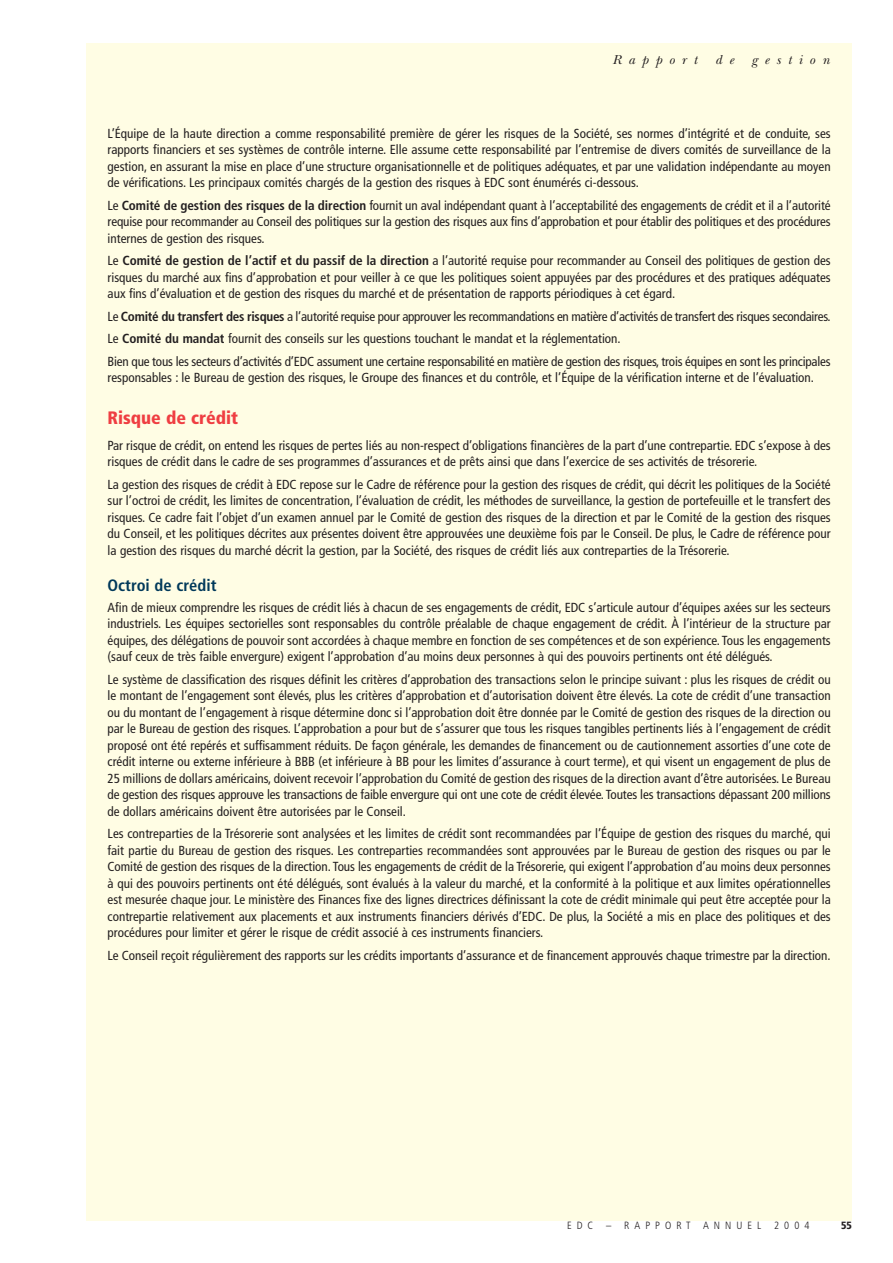
<style>
.page{position:relative;width:893px;height:1263px;background:#fff}
.page>*{position:absolute;margin:0;border:0;box-sizing:border-box;transform-origin:0 0}
.t1{font:900 condensed 18px "Frutiger";color:#ef3e42}
.t2{font:700 condensed 16.5px "Frutiger";color:#00395a}
.t3{font:italic 13.5px "New Baskerville";letter-spacing:.52em;color:#231f20}
.t4{font:condensed 13.2px/16.5px "Frutiger";color:#231f20;text-align:justify}
.t5{font:300 condensed 10.5px "Frutiger";letter-spacing:.48em;color:#231f20}
.t6{font:900 condensed 10.5px "Frutiger";color:#231f20}
.s1{font-weight:700}
</style>
<div class="page">
<div style="left:86px;top:43px;width:766px;height:1178px;background:#fffde4"></div>
<p class="t3" style="left:612px;top:55px;width:86px">Rapport</p>
<p class="t3" style="left:715px;top:55px;width:20px">d e</p>
<p class="t3" style="left:751px;top:55px;width:79px">gestion</p>
<p class="t4" style="left:108px;top:126px;width:724px">L’Équipe de la haute direction a comme responsabilité première de gérer les risques de la Société, ses normes d’intégrité et de conduite, ses rapports financiers et ses systèmes de contrôle interne. Elle assume cette responsabilité par l’entremise de divers comités de surveillance de la gestion, en assurant la mise en place d’une structure organisationnelle et de politiques adéquates, et par une validation indépendante au moyen de vérifications. Les principaux comités chargés de la gestion des risques à EDC sont énumérés ci-dessous.</p>
<p class="t4" style="left:108px;top:198px;width:724px">Le <span class="s1">Comité de gestion des risques de la direction</span> fournit un aval indépendant quant à l’acceptabilité des engagements de crédit et il a l’autorité requise pour recommander au Conseil des politiques sur la gestion des risques aux fins d’approbation et pour établir des politiques et des procédures internes de gestion des risques.</p>
<p class="t4" style="left:108px;top:254px;width:724px">Le <span class="s1">Comité de gestion de l’actif et du passif de la direction</span> a l’autorité requise pour recommander au Conseil des politiques de gestion des risques du marché aux fins d’approbation et pour veiller à ce que les politiques soient appuyées par des procédures et des pratiques adéquates aux fins d’évaluation et de gestion des risques du marché et de présentation de rapports périodiques à cet égard.</p>
<p class="t4" style="left:108px;top:306px;width:724px;line-height:22.5px;text-align:left">Le <span class="s1">Comité du transfert des risques</span> a l’autorité requise pour approuver les recommandations en matière d’activités de transfert des risques secondaires.<br>Le <span class="s1">Comité du mandat</span> fournit des conseils sur les questions touchant le mandat et la réglementation.<br>Bien que tous les secteurs d’activités d’EDC assument une certaine responsabilité en matière de gestion des risques, trois équipes en sont les principales</p>
<p class="t4" style="left:108px;top:371px;width:708px">responsables : le Bureau de gestion des risques, le Groupe des finances et du contrôle, et l’Équipe de la vérification interne et de l’évaluation.</p>
<h1 class="t1" style="left:108px;top:411px;width:132px">Risque de crédit</h1>
<p class="t4" style="left:108px;top:438px;width:724px">Par risque de crédit, on entend les risques de pertes liés au non-respect d’obligations financières de la part d’une contrepartie. EDC s’expose à des risques de crédit dans le cadre de ses programmes d’assurances et de prêts ainsi que dans l’exercice de ses activités de trésorerie.</p>
<p class="t4" style="left:108px;top:477px;width:724px">La gestion des risques de crédit à EDC repose sur le Cadre de référence pour la gestion des risques de crédit, qui décrit les politiques de la Société sur l’octroi de crédit, les limites de concentration, l’évaluation de crédit, les méthodes de surveillance, la gestion de portefeuille et le transfert des risques. Ce cadre fait l’objet d’un examen annuel par le Comité de gestion des risques de la direction et par le Comité de la gestion des risques du Conseil, et les politiques décrites aux présentes doivent être approuvées une deuxième fois par le Conseil. De plus, le Cadre de référence pour la gestion des risques du marché décrit la gestion, par la Société, des risques de crédit liés aux contreparties de la Trésorerie.</p>
<p class="t2" style="left:108px;top:578px;width:110px">Octroi de crédit</p>
<p class="t4" style="left:108px;top:600px;width:724px">Afin de mieux comprendre les risques de crédit liés à chacun de ses engagements de crédit, EDC s’articule autour d’équipes axées sur les secteurs industriels. Les équipes sectorielles sont responsables du contrôle préalable de chaque engagement de crédit. À l’intérieur de la structure par équipes, des délégations de pouvoir sont accordées à chaque membre en fonction de ses compétences et de son expérience. Tous les engagements (sauf ceux de très faible envergure) exigent l’approbation d’au moins deux personnes à qui des pouvoirs pertinents ont été délégués.</p>
<p class="t4" style="left:108px;top:672px;width:724px">Le système de classification des risques définit les critères d’approbation des transactions selon le principe suivant : plus les risques de crédit ou le montant de l’engagement sont élevés, plus les critères d’approbation et d’autorisation doivent être élevés. La cote de crédit d’une transaction ou du montant de l’engagement à risque détermine donc si l’approbation doit être donnée par le Comité de gestion des risques de la direction ou par le Bureau de gestion des risques. L’approbation a pour but de s’assurer que tous les risques tangibles pertinents liés à l’engagement de crédit proposé ont été repérés et suffisamment réduits. De façon générale, les demandes de financement ou de cautionnement assorties d’une cote de crédit interne ou externe inférieure à BBB (et inférieure à BB pour les limites d’assurance à court terme), et qui visent un engagement de plus de 25 millions de dollars américains, doivent recevoir l’approbation du Comité de gestion des risques de la direction avant d’être autorisées. Le Bureau de gestion des risques approuve les transactions de faible envergure qui ont une cote de crédit élevée. Toutes les transactions dépassant 200 millions de dollars américains doivent être autorisées par le Conseil.</p>
<p class="t4" style="left:108px;top:827px;width:724px">Les contreparties de la Trésorerie sont analysées et les limites de crédit sont recommandées par l’Équipe de gestion des risques du marché, qui fait partie du Bureau de gestion des risques. Les contreparties recommandées sont approuvées par le Bureau de gestion des risques ou par le Comité de gestion des risques de la direction. Tous les engagements de crédit de la Trésorerie, qui exigent l’approbation d’au moins deux personnes à qui des pouvoirs pertinents ont été délégués, sont évalués à la valeur du marché, et la conformité à la politique et aux limites opérationnelles est mesurée chaque jour. Le ministère des Finances fixe des lignes directrices définissant la cote de crédit minimale qui peut être acceptée pour la contrepartie relativement aux placements et aux instruments financiers dérivés d’EDC. De plus, la Société a mis en place des politiques et des procédures pour limiter et gérer le risque de crédit associé à ces instruments financiers.</p>
<p class="t4" style="left:108px;top:948px;width:724px">Le Conseil reçoit régulièrement des rapports sur les crédits importants d’assurance et de financement approuvés chaque trimestre par la direction.</p>
<p class="t5" style="left:567px;top:1221px;width:244px">EDC – RAPPORT ANNUEL 2004</p>
<p class="t6" style="left:841px;top:1221px;width:12px">55</p>
</div>
